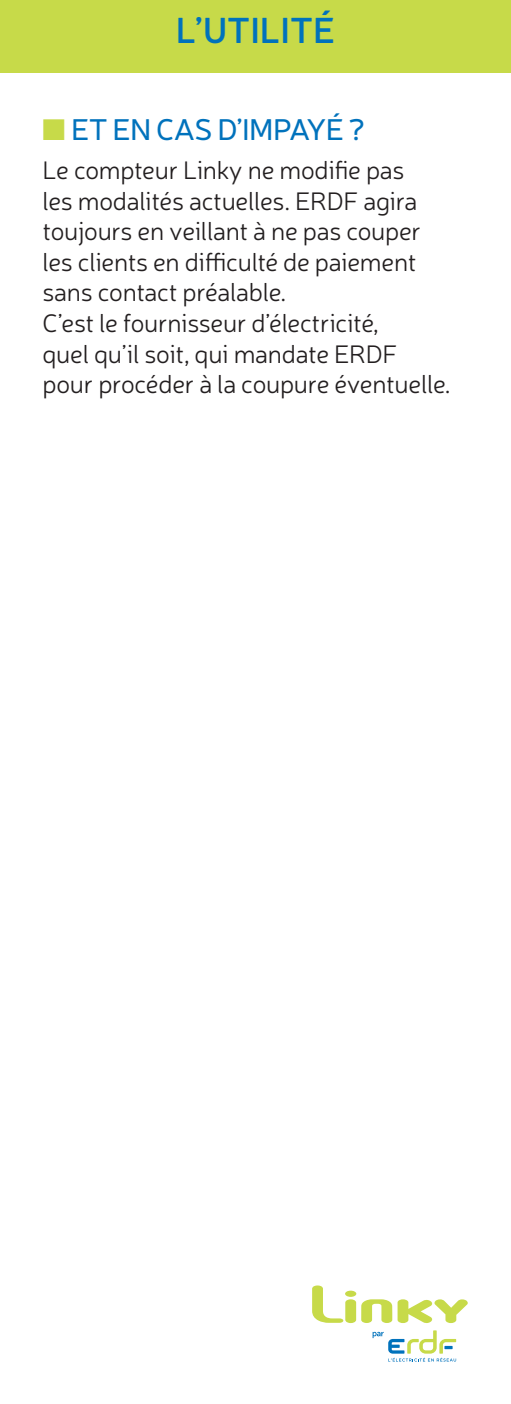
<style>
.page{position:relative;width:511px;height:1404px;background:#fff}
.page>*{position:absolute;margin:0;border:0;box-sizing:border-box;transform-origin:0 0}
.t1{font:600 36px "Neris";color:#0072bc}
.t2{font:30px "Neris";letter-spacing:-.02em;color:#0072bc}
.t3{font:300 25.5px/30.6px "Neris";letter-spacing:-.01em;color:#231f20}
.s1{color:#c7da49}
</style>
<div class="page">
<div style="left:0;top:0;width:510px;height:72px;background:#c7da49"></div>
<svg style="left:312px;top:1285px;width:155px;height:37px"></svg>
<div style="left:345px;top:1290px;width:11px;height:6px;background:#c7da49;border-radius:50%"></div>
<svg style="left:372px;top:1330px;width:83px;height:31px"></svg>
<p class="t1" style="left:176px;top:5px;width:160px">L’UTILITÉ</p>
<p class="t2" style="left:43px;top:109px;width:324px"><span class="s1">■</span> ET EN CAS D’IMPAYÉ ?</p>
<p class="t3" style="left:43px;top:154px;width:379px">Le compteur Linky ne modifie pas les modalités actuelles. ERDF agira toujours en veillant à ne pas couper les clients en difficulté de paiement sans contact préalable.</p>
<p class="t3" style="left:43px;top:307px;width:409px">C’est le fournisseur d’électricité,<br>quel qu’il soit, qui mandate ERDF pour procéder à la coupure éventuelle.</p>
</div>
